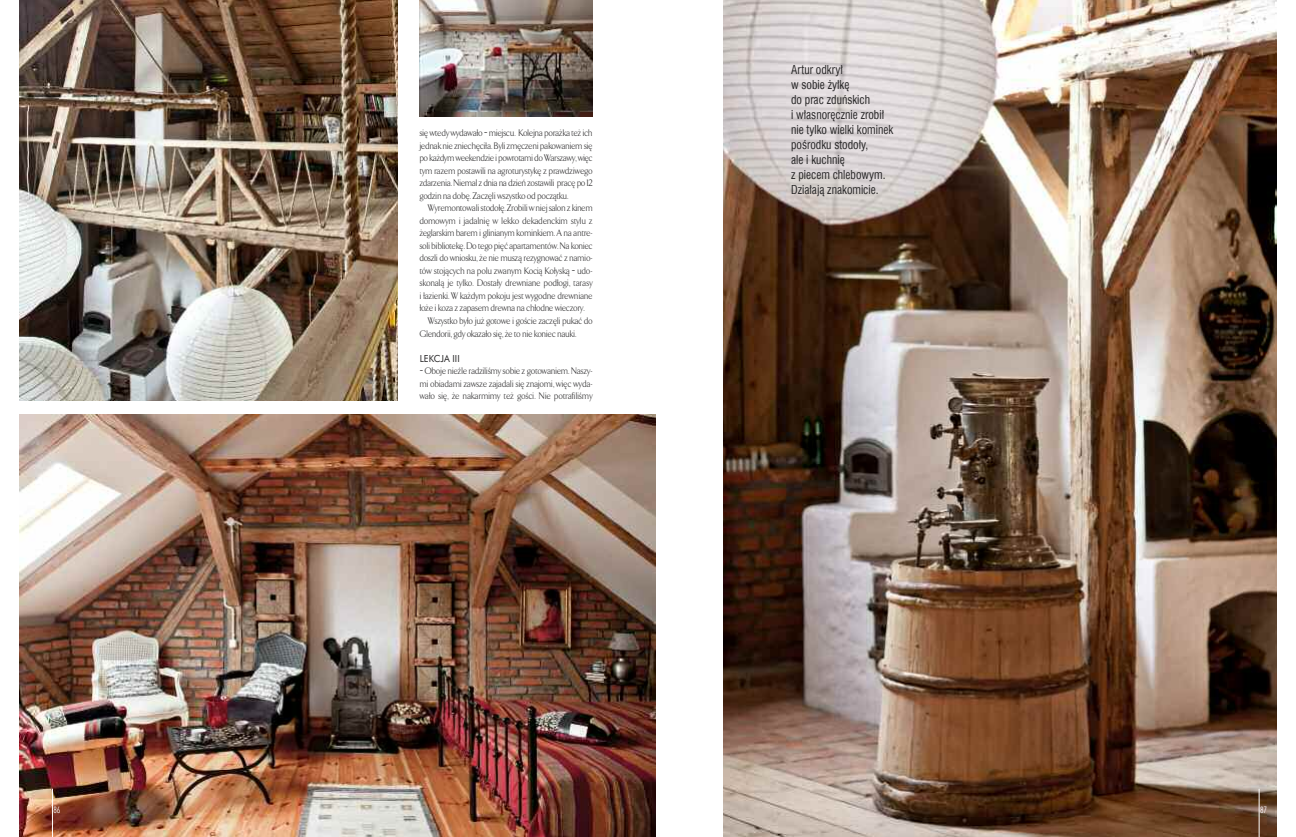
<style>
.page{position:relative;width:1296px;height:837px;background:#fff}
.page>*{position:absolute;margin:0;border:0;box-sizing:border-box;transform-origin:0 0}
.t1{font:12px/15px "Swis 721 Cn EU";color:#272627;scale:.95 1}
.t2{font:9.7px/12.5px "TF Arrow PL Light";color:#272627;text-align:justify;scale:.95 1}
.t3{font:9.7px "Futura EU";color:#272627;scale:.95 1}
.t4{font:9px "Futura Lt Cn EU";color:#fff}
</style>
<div class="page">
<img style="left:723px;top:0;width:553px;height:836px">
<img style="left:20px;top:414px;width:635px;height:422px">
<hr style="left:1258px;top:788px;width:1px;height:48px;background:#fff">
<hr style="left:52px;top:788px;width:1px;height:48px;background:#fff">
<img style="left:420px;top:0;width:172px;height:116px">
<img style="left:20px;top:0;width:377px;height:401px">
<p class="t2" style="left:420px;top:127px;width:184px">się wtedywydawało – miejscu. Kolejna porażka też ich jednak nie zniechęciła. Byli zmęczeni pakowaniem się pokażdymweekendzieipowrotamidoWarszawy,więc tym razem postawili na agroturystykę z prawdziwego zdarzenia.Niemalzdnianadzieńzostawili pracępo12 godzin na dobę. Zaczęli wszystko od początku.</p>
<p class="t2" style="left:428px;top:202px;width:175px">Wyremontowalistodołę.Zrobiliwniejsalonzkinem</p>
<p class="t2" style="left:420px;top:214px;width:184px">domowym i jadalnię w lekko dekadenckim stylu z</p>
<p class="t2" style="left:420px;top:227px;width:184px">żeglarskim barem i glinianym kominkiem. A na antre-</p>
<p class="t2" style="left:420px;top:239px;width:184px">solibibliotekę.Dotegopięćapartamentów.Nakoniec</p>
<p class="t2" style="left:420px;top:252px;width:184px">doszli do wniosku, że nie muszą rezygnować z namio-</p>
<p class="t2" style="left:420px;top:264px;width:184px">tów stojących na polu zwanym Kocią Kołyską – udo-</p>
<p class="t2" style="left:420px;top:277px;width:184px">skonalą je tylko. Dostały drewniane podłogi, tarasy</p>
<p class="t2" style="left:420px;top:289px;width:184px">i łazienki. W każdym pokoju jest wygodne drewniane</p>
<p class="t2" style="left:420px;top:302px;width:175px">łoże i koza z zapasem drewna na chłodne wieczory.</p>
<p class="t2" style="left:428px;top:314px;width:175px">Wszystko było już gotowe i goście zaczęli pukać do</p>
<p class="t2" style="left:420px;top:327px;width:166px">Glendorii, gdy okazało się, że to nie koniec nauki.</p>
<p class="t3" style="left:420px;top:352px;width:44px">LEKCJA III</p>
<p class="t2" style="left:420px;top:364px;width:184px">– Oboje nieźle radziliśmy sobie z gotowaniem. Naszy&shy;mi obiadami zawsze zajadali się znajomi, więc wyda&shy;wało się, że nakarmimy też gości. Nie potrafiliśmy</p>
<p class="t1" style="left:791px;top:62px;width:109px">Artur odkrył<br>w sobie żyłkę<br>do prac zduńskich<br>i własnoręcznie zrobił nie tylko wielki kominek pośrodku stodoły,<br>ale i kuchnię<br>z piecem chlebowym.<br>Działają znakomicie.</p>
<p class="t4" style="left:53px;top:803px;width:9px">86</p>
<p class="t4" style="left:1260px;top:803px;width:9px">87</p>
</div>
